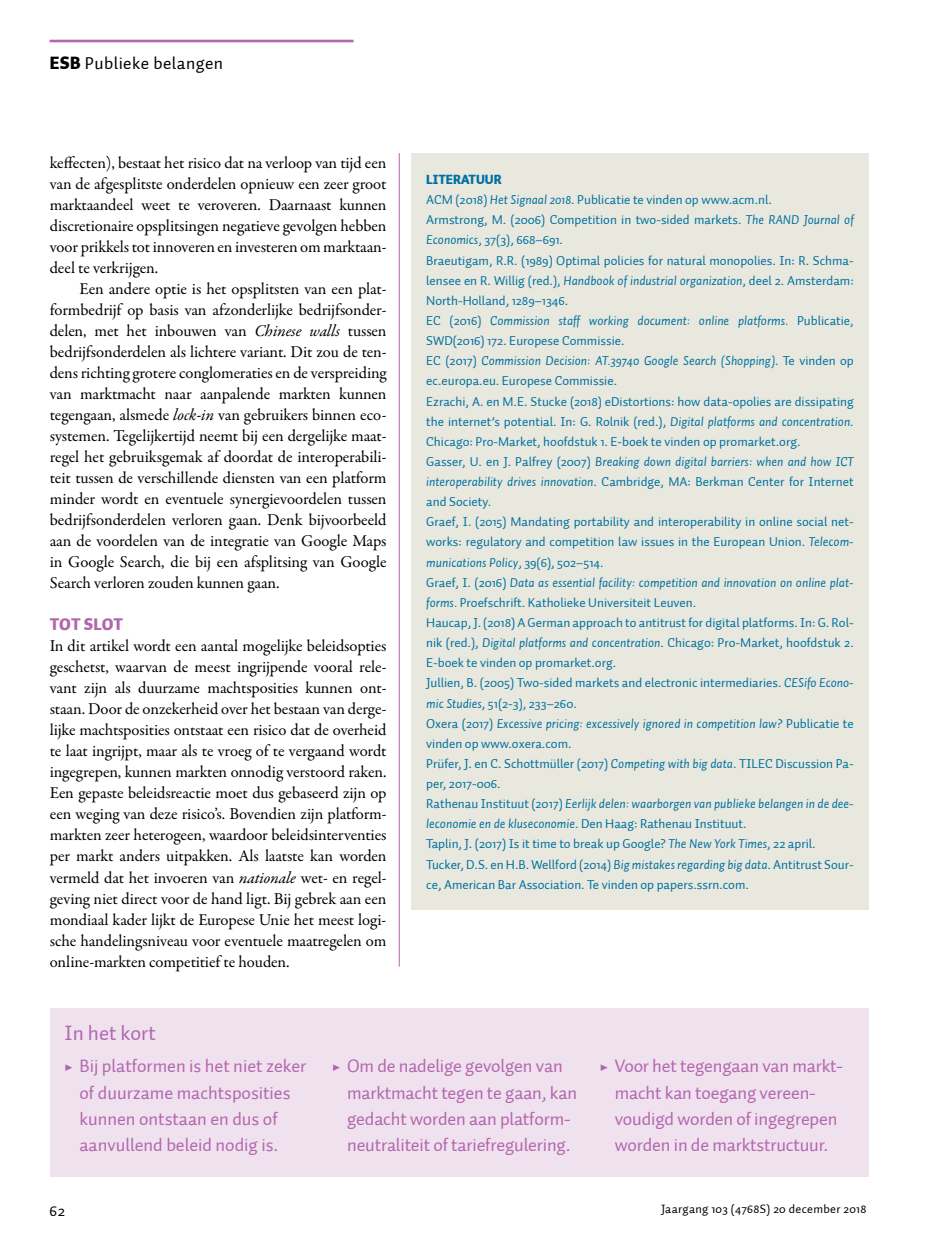
<style>
.page{position:relative;width:943px;height:1241px;background:#fff}
.page>*{position:absolute;margin:0;border:0;box-sizing:border-box;transform-origin:0 0}
.t1{font:21px "Auto 1";color:#b267ad}
.t2{font:18.38px/26.2px "Auto 1";letter-spacing:-.01em;color:#b267ad}
.t3{font:17.5px "Auto 1";letter-spacing:.025em;color:#000}
.t4{font:16.62px/21px "Garamond Premr Pro";letter-spacing:-.01em;color:#000;text-align:justify}
.t5{font:900 16.62px "Auto 1";color:#b267ad}
.t6{font:15.75px "Auto 1";color:#000}
.t7{font:13.12px/20.1px "Auto 1";color:#00719f}
.t8{font:12.25px "Auto 1";letter-spacing:.025em;color:#000}
.s1{font-weight:900}
.s2{font-style:italic}
.s3{font-family:"Garamond Premr Pro";font-weight:700}
</style>
<div class="page">
<hr style="left:50px;top:40px;width:303px;height:2px;background:#b267ad">
<hr style="left:399px;top:153px;width:1px;height:813px;background:#b267ad">
<div style="left:411px;top:153px;width:457px;height:756px;background:#e9e8df"></div>
<div style="left:50px;top:1008px;width:818px;height:168px;background:#f0e1ef"></div>
<h3 class="t3" style="left:50px;top:53px;width:175px"><span class="s1">ESB</span> Publieke belangen</h3>
<p class="t4" style="left:50px;top:153px;width:338px">keffecten), bestaat het risico dat na verloop van tijd een van de afgesplitste onderdelen opnieuw een zeer groot marktaandeel weet te veroveren. Daarnaast kunnen discretionaire opsplitsingen negatieve gevolgen hebben voor prikkels tot innoveren en investeren om marktaan&shy;deel te verkrijgen.</p>
<p class="t4" style="left:50px;top:279px;width:338px;text-indent:30px">Een andere optie is het opsplitsten van een plat&shy;formbedrijf op basis van afzonderlijke bedrijfsonder&shy;delen, met het inbouwen van <span class="s2">Chinese walls</span> tussen bedrijfsonderdelen als lichtere variant. Dit zou de ten&shy;dens richting grotere conglomeraties en de verspreiding van marktmacht naar aanpalende markten kunnen tegengaan, alsmede <span class="s2">lock-in</span> van gebruikers binnen eco&shy;systemen. Tegelijkertijd neemt bij een dergelijke maat&shy;regel het gebruiksgemak af doordat de interoperabili&shy;teit tussen de verschillende diensten van een platform minder wordt en eventuele synergievoordelen tussen bedrijfsonderdelen verloren gaan. Denk bijvoorbeeld aan de voordelen van de integratie van Google Maps in Google Search, die bij een afsplitsing van Google Search verloren zouden kunnen gaan.</p>
<p class="t5" style="left:50px;top:613px;width:75px">TOT SLOT</p>
<p class="t4" style="left:50px;top:636px;width:338px">In dit artikel wordt een aantal mogelijke beleidsopties geschetst, waarvan de meest ingrijpende vooral rele&shy;vant zijn als duurzame machtsposities kunnen ont&shy;staan. Door de onzekerheid over het bestaan van derge&shy;lijke machtsposities ontstaat een risico dat de overheid te laat ingrijpt, maar als te vroeg of te vergaand wordt ingegrepen, kunnen markten onnodig verstoord raken.<br>Een gepaste beleidsreactie moet dus gebaseerd zijn op een weging van deze risico’s. Bovendien zijn platform&shy;markten zeer heterogeen, waardoor beleidsinterventies per markt anders uitpakken. Als laatste kan worden vermeld dat het invoeren van <span class="s2">nationale</span> wet- en regel&shy;geving niet direct voor de hand ligt. Bij gebrek aan een mondiaal kader lijkt de Europese Unie het meest logi&shy;sche handelingsniveau voor eventuele maatregelen om online-markten competitief te houden.</p>
<p class="t7" style="left:426px;top:170px;width:429px"><span class="s1">LITERATUUR<br></span>ACM (2018) <span class="s2">Het Signaal 2018</span>. Publicatie te vinden op www.acm.nl.<br>Armstrong, M. (2006) Competition in two-sided markets. <span class="s2">The RAND Journal of Economics</span>, 37(3), 668–691.<br>Braeutigam, R.R. (1989) Optimal policies for natural monopolies. In: R. Schma&shy;lensee en R. Willig (red.), <span class="s2">Handbook of industrial organization</span>, deel 2. Amsterdam:<br>North-Holland, 1289–1346.<br>EC (2016) <span class="s2">Commission staff working document: online platforms.</span> Publicatie, SWD(2016) 172. Europese Commissie.<br>EC (2017) <span class="s2">Commission Decision: AT.39740 Google Search (Shopping)</span>. Te vinden op ec.europa.eu. Europese Commissie.<br>Ezrachi, A. en M.E. Stucke (2018) eDistortions: how data-opolies are dissipating the internet’s potential. In: G. Rolnik (red.), <span class="s2">Digital platforms and concentration</span>.<br>Chicago: Pro-Market, hoofdstuk 1. E-boek te vinden op promarket.org.<br>Gasser, U. en J. Palfrey (2007) <span class="s2">Breaking down digital barriers: when and how ICT interoperability drives innovation</span>. Cambridge, MA: Berkman Center for Internet and Society.<br>Graef, I. (2015) Mandating portability and interoperability in online social net&shy;works: regulatory and competition law issues in the European Union. <span class="s2">Telecom&shy;munications Policy</span>, 39(6), 502–514.<br>Graef, I. (2016) <span class="s2">Data as essential facility: competition and innovation on online plat&shy;forms.</span> Proefschrift. Katholieke Universiteit Leuven.<br>Haucap, J. (2018) A German approach to antitrust for digital platforms. In: G. Rol&shy;nik (red.), <span class="s2">Digital platforms and concentration</span>. Chicago: Pro-Market, hoofdstuk 2.<br>E-boek te vinden op promarket.org.<br>Jullien, B. (2005) Two-sided markets and electronic intermediaries. <span class="s2">CESifo Econo&shy;mic Studies</span>, 51(2-3), 233–260.<br>Oxera (2017) <span class="s2">Excessive pricing: excessively ignored in competition law?</span> Publicatie te vinden op www.oxera.com.<br>Prüfer, J. en C. Schottmüller (2017) <span class="s2">Competing with big data</span>. TILEC Discussion Pa&shy;per, 2017-006.<br>Rathenau Instituut (2017) <span class="s2">Eerlijk delen: waarborgen van publieke belangen in de dee&shy;leconomie en de kluseconomie</span>. Den Haag: Rathenau Instituut.<br>Taplin, J. (2017) Is it time to break up Google? <span class="s2">The New York Times</span>, 22 april.<br>Tucker, D.S. en H.B. Wellford (2014) <span class="s2">Big mistakes regarding big data</span>. Antitrust Sour&shy;ce, American Bar Association. Te vinden op papers.ssrn.com.</p>
<h1 class="t1" style="left:65px;top:1019px;width:93px">In het kort</h1>
<h2 class="t2" style="left:79px;top:1053px;width:228px;text-indent:-15px"><span class="s3">▶</span> Bij platformen is het niet zeker of duurzame machtsposities kunnen ontstaan en dus of aanvullend beleid nodig is.</h2>
<h2 class="t2" style="left:347px;top:1053px;width:231px;text-indent:-15px"><span class="s3">▶</span> Om de nadelige gevolgen van marktmacht tegen te gaan, kan gedacht worden aan platform&shy;neutraliteit of tariefregulering.</h2>
<h2 class="t2" style="left:614px;top:1053px;width:230px;text-indent:-15px"><span class="s3">▶</span> Voor het tegengaan van markt&shy;macht kan toegang vereen&shy;voudigd worden of ingegrepen worden in de marktstructuur.</h2>
<p class="t6" style="left:50px;top:1200px;width:17px">62</p>
<p class="t8" style="left:661px;top:1201px;width:207px">Jaargang 103 (4768S) 20 december 2018</p>
</div>
